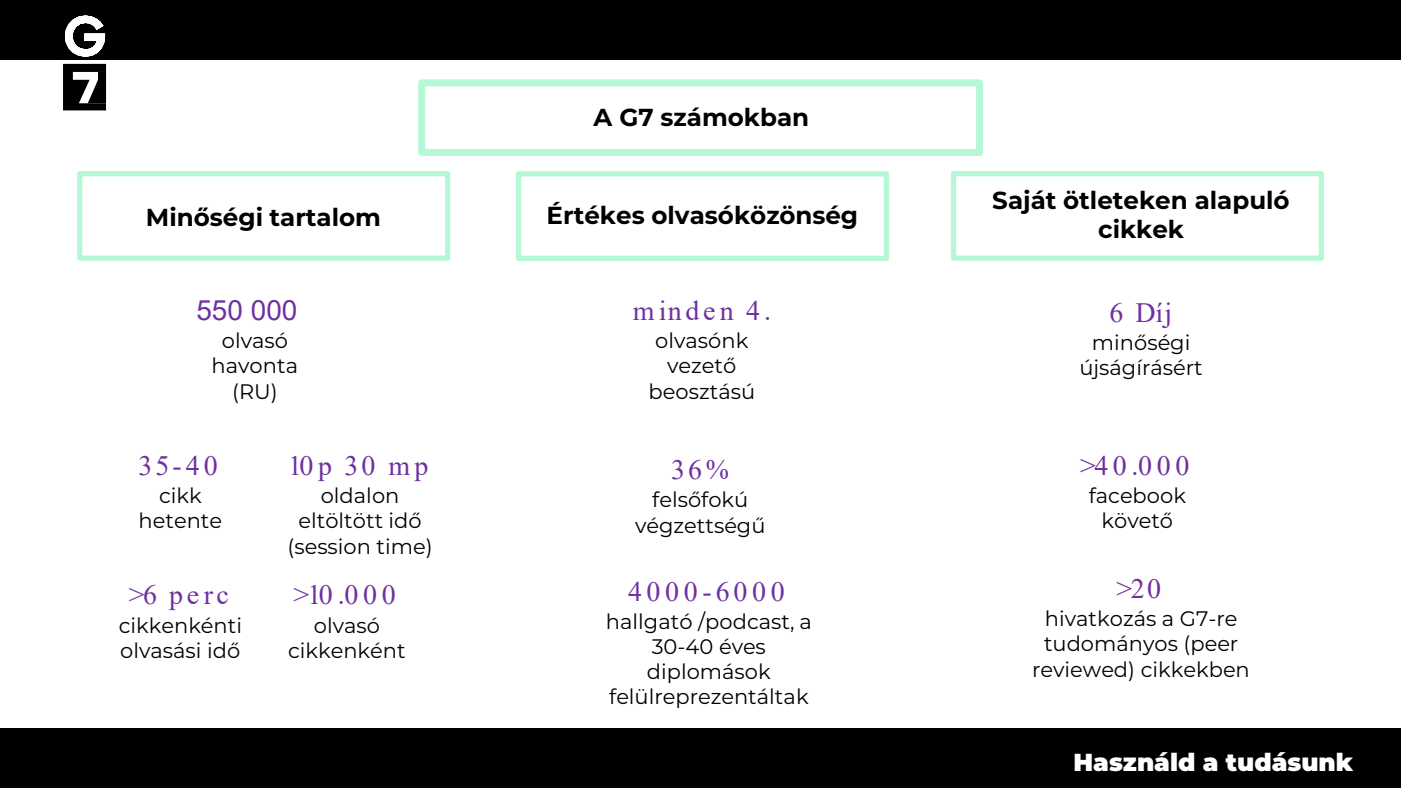
<style>
.page{position:relative;width:1401px;height:788px;background:#fff}
.page>*{position:absolute;margin:0;border:0;box-sizing:border-box;transform-origin:0 0}
.t1{font:28px "Times New Roman";letter-spacing:.145em;color:#7030a0}
.t2{font:28px "Times New Roman";letter-spacing:.17em;color:#7030a0}
.t3{font:28px "Arial";color:#7030a0}
.t4{font:700 24.5px/29.4px "Montserrat";color:#000;text-align:center}
.t5{font:900 24.5px "Montserrat";color:#fff}
.t6{font:21px/25.2px "Montserrat";color:#000;text-align:center}
</style>
<div class="page">
<div style="left:0;top:728px;width:1400px;height:60px;background:#000"></div>
<div style="left:0;top:0;width:1400px;height:59px;background:#000"></div>
<svg style="left:63px;top:64px;width:43px;height:46px"></svg>
<svg style="left:65px;top:16px;width:40px;height:41px"></svg>
<div style="left:418px;top:79px;width:564px;height:77px;border:7px solid #b6f8d6"></div>
<div style="left:77px;top:171px;width:373px;height:90px;border:5px solid #b6f8d6"></div>
<div style="left:516px;top:171px;width:373px;height:90px;border:5px solid #b6f8d6"></div>
<div style="left:950px;top:171px;width:373px;height:90px;border:5px solid #b6f8d6"></div>
<p class="t4" style="left:146px;top:201px;width:237px">Minőségi tartalom</p>
<p class="t3" style="left:196px;top:291px;width:102px">550 000</p>
<p class="t6" style="left:211px;top:327px;width:88px">olvasó havonta (RU)</p>
<p class="t1" style="left:138px;top:446px;width:81px">35-40</p>
<p class="t6" style="left:138px;top:482px;width:85px">cikk hetente</p>
<p class="t1" style="left:129px;top:575px;width:101px">&gt;6 perc</p>
<p class="t6" style="left:119px;top:611px;width:125px;text-align:left">cikkenkénti olvasási idő</p>
<p class="t1" style="left:288px;top:446px;width:142px">10p 30 mp</p>
<p class="t6" style="left:287px;top:482px;width:147px">oldalon eltöltött idő (session time)</p>
<p class="t1" style="left:293px;top:575px;width:104px">&gt;10.000</p>
<p class="t6" style="left:288px;top:611px;width:119px">olvasó cikkenként</p>
<p class="t4" style="left:593px;top:101px;width:217px">A G7 számokban</p>
<p class="t4" style="left:546px;top:199px;width:313px">Értékes olvasóközönség</p>
<p class="t1" style="left:632px;top:291px;width:140px">minden 4.</p>
<p class="t6" style="left:648px;top:327px;width:108px">olvasónk vezető beosztású</p>
<p class="t1" style="left:671px;top:450px;width:59px">36%</p>
<p class="t6" style="left:635px;top:486px;width:132px">felsőfokú végzettségű</p>
<p class="t2" style="left:628px;top:571px;width:158px">4000-6000</p>
<p class="t6" style="left:605px;top:608px;width:208px">hallgató /podcast, a<br>30-40 éves diplomások felülreprezentáltak</p>
<p class="t4" style="left:992px;top:184px;width:299px">Saját ötleteken alapuló cikkek</p>
<p class="t1" style="left:1109px;top:292px;width:65px">6 Díj</p>
<p class="t6" style="left:1079px;top:329px;width:125px">minőségi újságírásért</p>
<p class="t1" style="left:1080px;top:446px;width:111px">&gt;40.000</p>
<p class="t6" style="left:1088px;top:482px;width:99px">facebook követő</p>
<p class="t1" style="left:1116px;top:569px;width:46px">&gt;20</p>
<p class="t6" style="left:1032px;top:605px;width:219px">hivatkozás a G7-re tudományos (peer reviewed) cikkekben</p>
<p class="t5" style="left:1073px;top:743px;width:281px">Használd a tudásunk</p>
</div>
